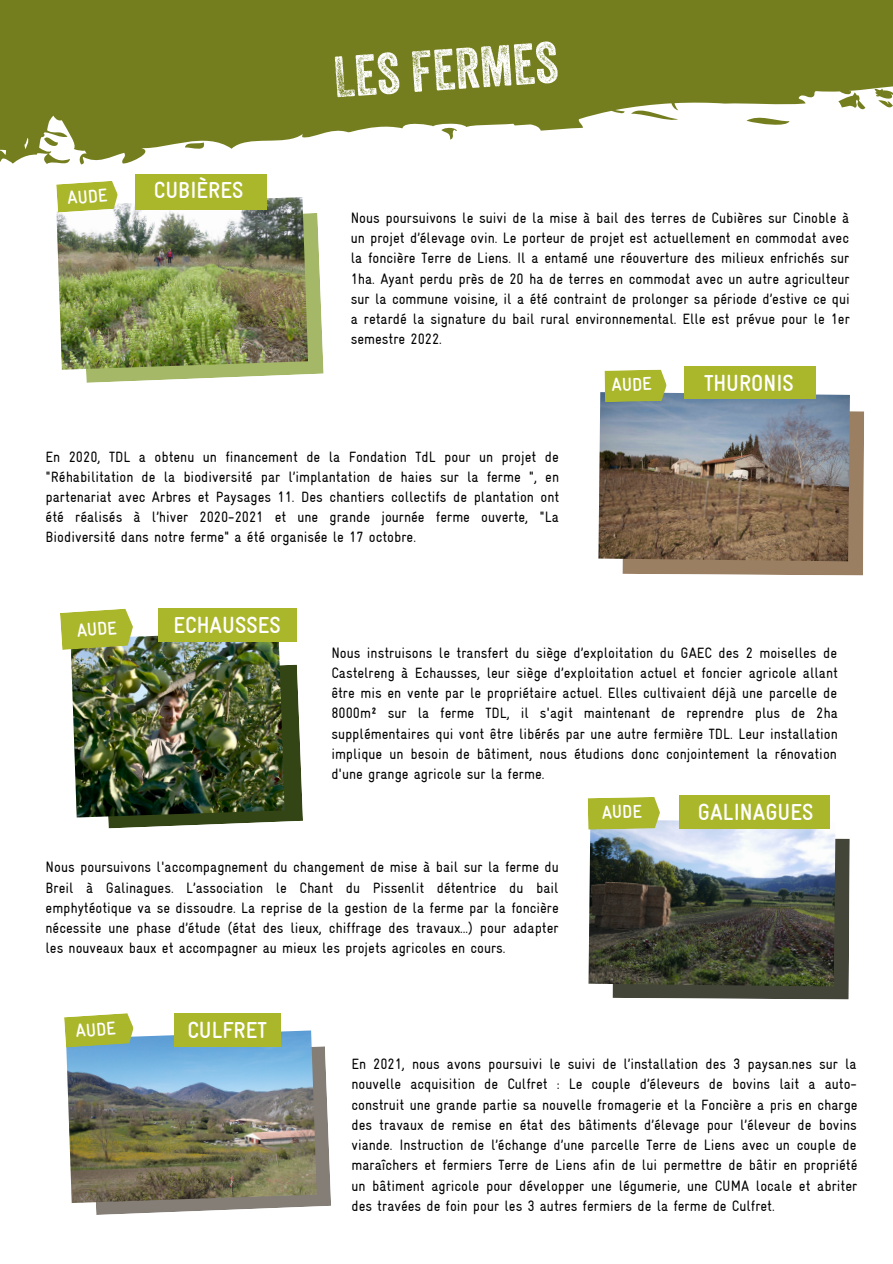
<style>
.page{position:relative;width:893px;height:1264px;background:#fff}
.page>*{position:absolute;margin:0;border:0;box-sizing:border-box;transform-origin:0 0}
.t1{font:56.25px "Veneer Three";color:#fff}
.t2{font:700 condensed 23.25px "Gravur";color:#fff}
.t3{font:700 condensed 18.75px "Gravur";color:#fff}
.t4{font:condensed 15px/20.2px "Gravur";color:#000;text-align:justify}
</style>
<div class="page">
<svg style="left:0;top:0;width:892px;height:165px;fill:#757e1f"></svg>
<img style="left:56px;top:181px;width:267px;height:202px">
<div style="left:135px;top:173px;width:132px;height:36px;background:#abb72b"></div>
<svg style="left:622px;top:410px;width:242px;height:165px;background:#9e8469"></svg>
<img style="left:598px;top:392px;width:251px;height:169px">
<svg style="left:604px;top:369px;width:63px;height:33px;background:#aeba3f"></svg>
<div style="left:684px;top:366px;width:131px;height:33px;background:#abb72b"></div>
<svg style="left:108px;top:664px;width:195px;height:164px"></svg>
<img style="left:70px;top:635px;width:214px;height:182px">
<svg style="left:60px;top:608px;width:74px;height:42px;background:#b3bd4b"></svg>
<div style="left:158px;top:608px;width:138px;height:34px;background:#abb72b"></div>
<div style="left:612px;top:838px;width:237px;height:161px;background:#444539"></div>
<img style="left:588px;top:820px;width:247px;height:166px">
<svg style="left:587px;top:797px;width:73px;height:32px;background:#b0bb3b"></svg>
<div style="left:679px;top:795px;width:151px;height:33px;background:#abb72b"></div>
<img style="left:64px;top:1013px;width:267px;height:201px">
<div style="left:174px;top:1013px;width:106px;height:33px;background:#abb72b"></div>
<p class="t3" style="left:66px;top:188px;width:42px;rotate:-5deg">AUDE</p>
<h2 class="t2" style="left:154px;top:177px;width:91px">CUBIÈRES</h2>
<h1 class="t1" style="left:332px;top:57px;width:226px;rotate:-4deg">Les fermes</h1>
<p class="t4" style="left:351px;top:208px;width:500px">Nous poursuivons le suivi de la mise à bail des terres de Cubières sur Cinoble à un projet d’élevage ovin. Le porteur de projet est actuellement en commodat avec la foncière Terre de Liens. Il a entamé une réouverture des milieux enfrichés sur 1ha. Ayant perdu près de 20 ha de terres en commodat avec un autre agriculteur sur la commune voisine, il a été contraint de prolonger sa période d’estive ce qui a retardé la signature du bail rural environnemental. Elle est prévue pour le 1er semestre 2022.</p>
<p class="t3" style="left:611px;top:374px;width:42px;rotate:-2deg">AUDE</p>
<h2 class="t2" style="left:704px;top:370px;width:91px">THURONIS</h2>
<p class="t4" style="left:46px;top:446px;width:515px">En 2020, TDL a obtenu un financement de la Fondation TdL pour un projet de "Réhabilitation de la biodiversité par l’implantation de haies sur la ferme ", en partenariat avec Arbres et Paysages 11. Des chantiers collectifs de plantation ont été réalisés à l’hiver 2020-2021 et une grande journée ferme ouverte, "La Biodiversité dans notre ferme" a été organisée le 17 octobre.</p>
<p class="t3" style="left:76px;top:620px;width:42px;rotate:-5deg">AUDE</p>
<h2 class="t2" style="left:173px;top:612px;width:109px">ECHAUSSES</h2>
<p class="t4" style="left:331px;top:642px;width:508px">Nous instruisons le transfert du siège d’exploitation du GAEC des 2 moiselles de Castelreng à Echausses, leur siège d’exploitation actuel et foncier agricole allant être mis en vente par le propriétaire actuel. Elles cultivaient déjà une parcelle de 8000m² sur la ferme TDL, il s'agit maintenant de reprendre plus de 2ha supplémentaires qui vont être libérés par une autre fermière TDL. Leur installation implique un besoin de bâtiment, nous étudions donc conjointement la rénovation d'une grange agricole sur la ferme.</p>
<p class="t3" style="left:601px;top:802px;width:42px;rotate:-2deg">AUDE</p>
<h2 class="t2" style="left:698px;top:798px;width:117px">GALINAGUES</h2>
<p class="t4" style="left:46px;top:857px;width:515px">Nous poursuivons l'accompagnement du changement de mise à bail sur la ferme du Breil à Galinagues. L’association le Chant du Pissenlit détentrice du bail emphytéotique va se dissoudre. La reprise de la gestion de la ferme par la foncière nécessite une phase d’étude (état des lieux, chiffrage des travaux…) pour adapter les nouveaux baux et accompagner au mieux les projets agricoles en cours.</p>
<p class="t3" style="left:75px;top:1020px;width:42px;rotate:-5deg">AUDE</p>
<h2 class="t2" style="left:187px;top:1017px;width:81px">CULFRET</h2>
<p class="t4" style="left:351px;top:1053px;width:507px">En 2021, nous avons poursuivi le suivi de l’installation des 3 paysan.nes sur la nouvelle acquisition de Culfret : Le couple d’éleveurs de bovins lait a auto&shy;construit une grande partie sa nouvelle fromagerie et la Foncière a pris en charge des travaux de remise en état des bâtiments d’élevage pour l’éleveur de bovins viande. Instruction de l’échange d’une parcelle Terre de Liens avec un couple de maraîchers et fermiers Terre de Liens afin de lui permettre de bâtir en propriété un bâtiment agricole pour développer une légumerie, une CUMA locale et abriter des travées de foin pour les 3 autres fermiers de la ferme de Culfret.</p>
</div>
